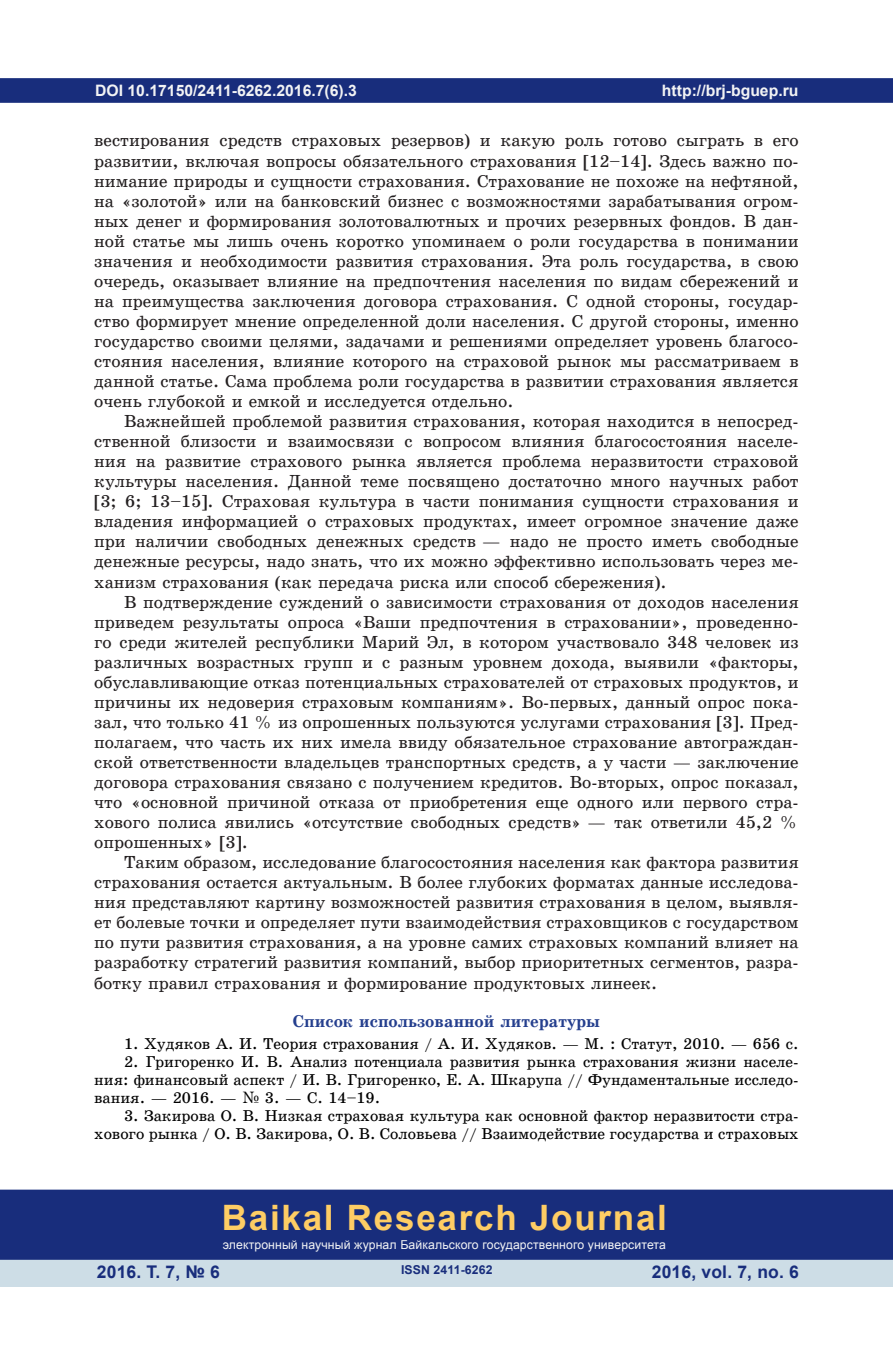
<style>
.page{position:relative;width:893px;height:1360px;background:#fff}
.page>*{position:absolute;margin:0;border:0;box-sizing:border-box;transform-origin:0 0}
.t1{font:700 35px "Arial";letter-spacing:.05em;color:#fecd64}
.t2{font:17.5px/20.1px "School Book C";color:#231f20;text-align:justify}
.t3{font:700 17.5px "Arial";letter-spacing:.01em;color:#182d7c}
.t4{font:17.15px "School Book C Bold";color:#253f8e}
.t5{font:15.75px/17.8px "School Book C";color:#000;text-align:justify}
.t6{font:700 15.75px "Arial";color:#f2f3f4}
.t7{font:12.25px "Arial";letter-spacing:.01em;color:#f2f3f4}
.t8{font:700 12.25px "Arial";letter-spacing:.01em;color:#182d7c}
.s1{font-family:"Century Schoolbook"}
</style>
<div class="page">
<div style="left:0;top:78px;width:893px;height:25px;background:#182d7c;border:2px solid #182d7c"></div>
<div style="left:0;top:1258px;width:893px;height:28px;background:#cddde6"></div>
<div style="left:0;top:1189px;width:893px;height:70px;background:#182d7c;border:2px solid #182d7c"></div>
<p class="t6" style="left:95px;top:79px;width:263px">DOI 10.17150/2411-6262.2016.7(6).3</p>
<p class="t2" style="left:94px;top:131px;width:706px">вестирования средств страховых резервов) и какую роль готово сыграть в его развитии, включая вопросы обязательного страхования [12–14]. Здесь важно по&shy;нимание природы и сущности страхования. Страхование не похоже на нефтяной, на «золотой» или на банковский бизнес с возможностями зарабатывания огром&shy;ных денег и формирования золотовалютных и прочих резервных фондов. В дан&shy;ной статье мы лишь очень коротко упоминаем о роли государства в понимании значения и необходимости развития страхования. Эта роль государства, в свою очередь, оказывает влияние на предпочтения населения по видам сбережений и на преимущества заключения договора страхования. С одной стороны, государ&shy;ство формирует мнение определенной доли населения. С другой стороны, именно государство своими целями, задачами и решениями определяет уровень благосо&shy;стояния населения, влияние которого на страховой рынок мы рассматриваем в данной статье. Сама проблема роли государства в развитии страхования является очень глубокой и емкой и исследуется отдельно.</p>
<p class="t2" style="left:94px;top:411px;width:706px;text-indent:30px">Важнейшей проблемой развития страхования, которая находится в непосред&shy;ственной близости и взаимосвязи с вопросом влияния благосостояния населе&shy;ния на развитие страхового рынка является проблема неразвитости страховой культуры населения. Данной теме посвящено достаточно много научных работ [3; 6; 13–15]. Страховая культура в части понимания сущности страхования и владения информацией о страховых продуктах, имеет огромное значение даже при наличии свободных денежных средств — надо не просто иметь свободные денежные ресурсы, надо знать, что их можно эффективно использовать через ме&shy;ханизм страхования (как передача риска или способ сбережения).</p>
<p class="t2" style="left:94px;top:591px;width:706px;text-indent:30px">В подтверждение суждений о зависимости страхования от доходов населения приведем результаты опроса «Ваши предпочтения в страховании», проведенно&shy;го среди жителей республики Марий Эл, в котором участвовало 348 человек из различных возрастных групп и с разным уровнем дохода, выявили «факторы, обуславливающие отказ потенциальных страхователей от страховых продуктов, и причины их недоверия страховым компаниям». Во-первых, данный опрос пока&shy;зал, что только 41 % из опрошенных пользуются услугами страхования [3]. Пред&shy;полагаем, что часть их них имела ввиду обязательное страхование автограждан&shy;ской ответственности владельцев транспортных средств, а у части — заключение договора страхования связано с получением кредитов. Во-вторых, опрос показал, что «основной причиной отказа от приобретения еще одного или первого стра&shy;хового полиса явились «отсутствие свободных средств» — так ответили 45,2 % опрошенных» [3].</p>
<p class="t2" style="left:94px;top:852px;width:706px;text-indent:30px">Таким образом, исследование благосостояния населения как фактора развития страхования остается актуальным. В более глубоких форматах данные исследова&shy;ния представляют картину возможностей развития страхования в целом, выявля&shy;ет болевые точки и определяет пути взаимодействия страховщиков с государством по пути развития страхования, а на уровне самих страховых компаний влияет на разработку стратегий развития компаний, выбор приоритетных сегментов, разра&shy;ботку правил страхования и формирование продуктовых линеек.</p>
<p class="t4" style="left:293px;top:1012px;width:309px">Список использованной литературы</p>
<p class="t5" style="left:124px;top:1035px;width:676px">1. Худяков А. И. Теория страхования / А. И. Худяков. — М. : Статут, 2010. — 656 с.</p>
<p class="t5" style="left:94px;top:1053px;width:706px;text-indent:30px">2. Григоренко И. В. Анализ потенциала развития рынка страхования жизни населе&shy;ния: финансовый аспект / И. В. Григоренко, Е. А. Шкарупа // Фундаментальные исследо&shy;вания. — 2016. — <span class="s1">№</span> 3. — С. 14–19.</p>
<p class="t5" style="left:94px;top:1106px;width:706px;text-align:right">3. Закирова О. В. Низкая страховая культура как основной фактор неразвитости стра&shy;хового рынка / О. В. Закирова, О. В. Соловьева // Взаимодействие государства и страховых</p>
<p class="t6" style="left:662px;top:79px;width:138px">http://brj-bguep.ru</p>
<h1 class="t1" style="left:222px;top:1193px;width:447px">Baikal Research Journal</h1>
<p class="t7" style="left:223px;top:1236px;width:445px">электронный научный журнал Байкальского государственного университета</p>
<p class="t3" style="left:97px;top:1259px;width:125px">2016. Т. 7, № 6</p>
<p class="t3" style="left:652px;top:1259px;width:149px">2016, vol. 7, no. 6</p>
<p class="t8" style="left:401px;top:1261px;width:93px">ISSN 2411-6262</p>
</div>
